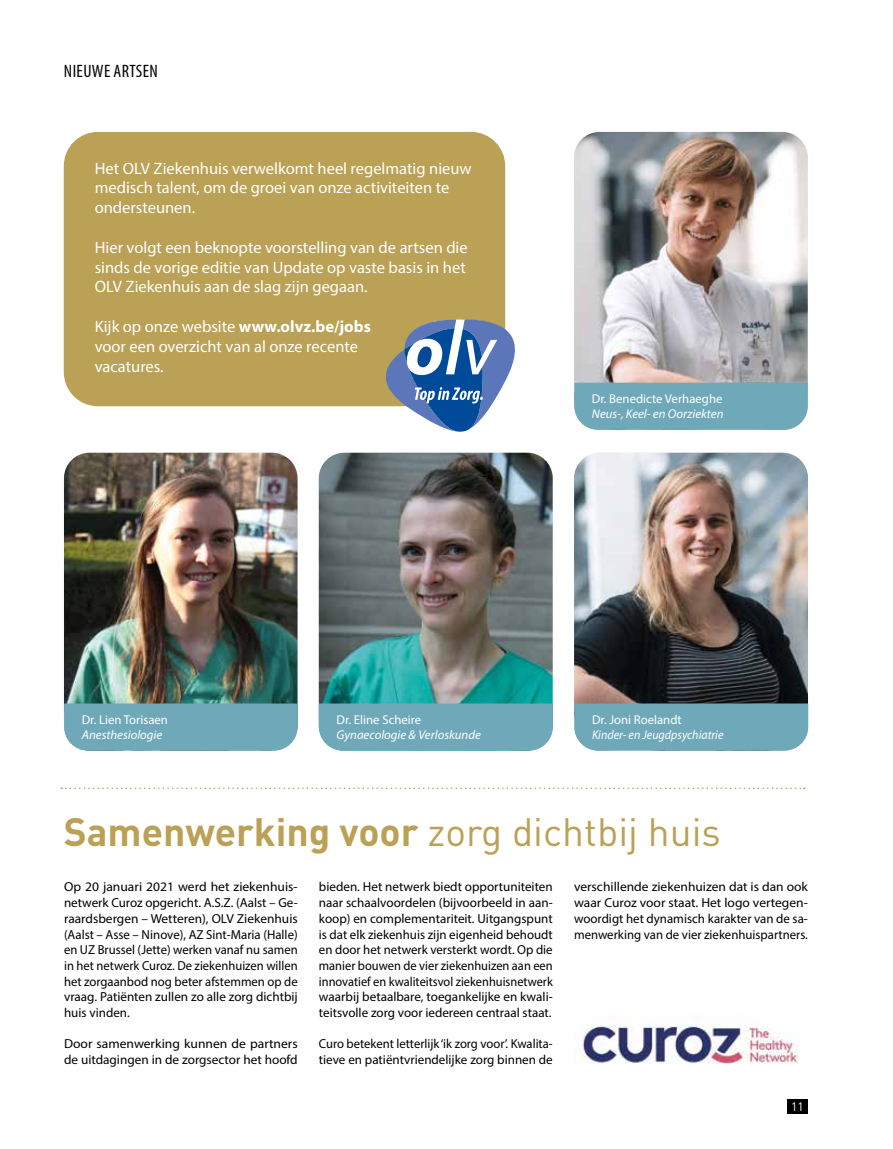
<style>
.page{position:relative;width:893px;height:1149px;background:#fff}
.page>*{position:absolute;margin:0;border:0;box-sizing:border-box;transform-origin:0 0}
.t1{font:700 39px "DIN";color:#baa155}
.t2{font:condensed 18px "Myriad Pro";letter-spacing:.02em;color:#000}
.t3{font:16.5px/19.8px "Myriad Pro";color:#fff}
.t4{font:13.05px/15.6px "Myriad Pro";color:#000;text-align:justify;scale:1.04 1}
.t5{font:13.05px/15.6px "Myriad Pro";color:#000;text-align:justify}
.t6{font:12.75px "Myriad Pro";color:#fff}
.t7{font:italic 12.75px "Myriad Pro";color:#fff}
.t8{font:italic 12.75px "Myriad Pro";color:#fff;scale:.94 1}
.t9{font:12px "DIN";color:#fff}
.s1{font-weight:700}
.s2{font-weight:400}
</style>
<div class="page">
<div style="left:787px;top:1098px;width:21px;height:15px;background:#000"></div>
<img style="left:574px;top:132px;width:234px;height:250px">
<div style="left:574px;top:382px;width:234px;height:47px;background:#6fa9b9"></div>
<img style="left:574px;top:452px;width:234px;height:251px">
<div style="left:574px;top:703px;width:234px;height:47px;background:#6fa9b9"></div>
<img style="left:64px;top:452px;width:234px;height:251px">
<div style="left:64px;top:703px;width:234px;height:47px;background:#6fa9b9"></div>
<div style="left:64px;top:132px;width:441px;height:274px;background:#baa155;border-radius:34px"></div>
<svg style="left:378px;top:313px;width:137px;height:118px"></svg>
<svg style="left:61px;top:787px;width:744px;height:1px"></svg>
<img style="left:319px;top:452px;width:234px;height:251px">
<div style="left:319px;top:703px;width:234px;height:47px;background:#6fa9b9"></div>
<img style="left:581px;top:1015px;width:217px;height:48px">
<h2 class="t2" style="left:64px;top:62px;width:95px">NIEUWE ARTSEN</h2>
<p class="t3" style="left:95px;top:158px;width:379px">Het OLV Ziekenhuis verwelkomt heel regelmatig nieuw medisch talent, om de groei van onze activiteiten te ondersteunen.</p>
<p class="t3" style="left:95px;top:237px;width:375px;text-align:justify">Hier volgt een beknopte voorstelling van de artsen die sinds de vorige editie van Update op vaste basis in het OLV Ziekenhuis aan de slag zijn gegaan.</p>
<p class="t3" style="left:95px;top:316px;width:278px">Kijk op onze website <span class="s1">www.olvz.be/jobs </span>voor een overzicht van al onze recente vacatures.</p>
<p class="t6" style="left:592px;top:391px;width:132px">Dr. Benedicte Verhaeghe</p>
<p class="t7" style="left:592px;top:407px;width:133px">Neus-, Keel- en Oorziekten</p>
<p class="t6" style="left:82px;top:711px;width:88px">Dr. Lien Torisaen</p>
<p class="t7" style="left:82px;top:727px;width:82px">Anesthesiologie</p>
<p class="t6" style="left:337px;top:711px;width:86px">Dr. Eline Scheire</p>
<p class="t7" style="left:337px;top:727px;width:146px">Gynaecologie &amp; Verloskunde</p>
<p class="t6" style="left:592px;top:711px;width:91px">Dr. Joni Roelandt</p>
<p class="t8" style="left:592px;top:727px;width:141px">Kinder- en Jeugdpsychiatrie</p>
<h1 class="t1" style="left:64px;top:806px;width:659px">Samenwerking voor <span class="s2">zorg dichtbij huis</span></h1>
<p class="t5" style="left:319px;top:878px;width:235px">bieden. Het netwerk biedt opportuniteiten naar schaalvoordelen (bijvoorbeeld in aan&shy;koop) en complementariteit. Uitgangspunt is dat elk ziekenhuis zijn eigenheid behoudt en door het netwerk versterkt wordt. Op die manier bouwen de vier ziekenhuizen aan een innovatief en kwaliteitsvol ziekenhuisnetwerk waarbij betaalbare, toegankelijke en kwali&shy;teitsvolle zorg voor iedereen centraal staat.</p>
<p class="t5" style="left:319px;top:1035px;width:235px">Curo betekent letterlijk ‘ik zorg voor’. Kwalita&shy;tieve en patiëntvriendelijke zorg binnen de</p>
<p class="t4" style="left:64px;top:878px;width:226px">Op 20 januari 2021 werd het ziekenhuis&shy;netwerk Curoz opgericht. A.S.Z. (Aalst – Ge&shy;raardsbergen – Wetteren), OLV Ziekenhuis (Aalst – Asse – Ninove), AZ Sint-Maria (Halle) en UZ Brussel (Jette) werken vanaf nu samen in het netwerk Curoz. De ziekenhuizen willen het zorgaanbod nog beter afstemmen op de vraag. Patiënten zullen zo alle zorg dichtbij huis vinden.</p>
<p class="t4" style="left:64px;top:1035px;width:226px">Door samenwerking kunnen de partners de uitdagingen in de zorgsector het hoofd</p>
<p class="t4" style="left:574px;top:878px;width:226px">verschillende ziekenhuizen dat is dan ook waar Curoz voor staat. Het logo vertegen&shy;woordigt het dynamisch karakter van de sa&shy;menwerking van de vier ziekenhuispartners.</p>
<p class="t9" style="left:791px;top:1098px;width:14px">1 10 79</p>
</div>
